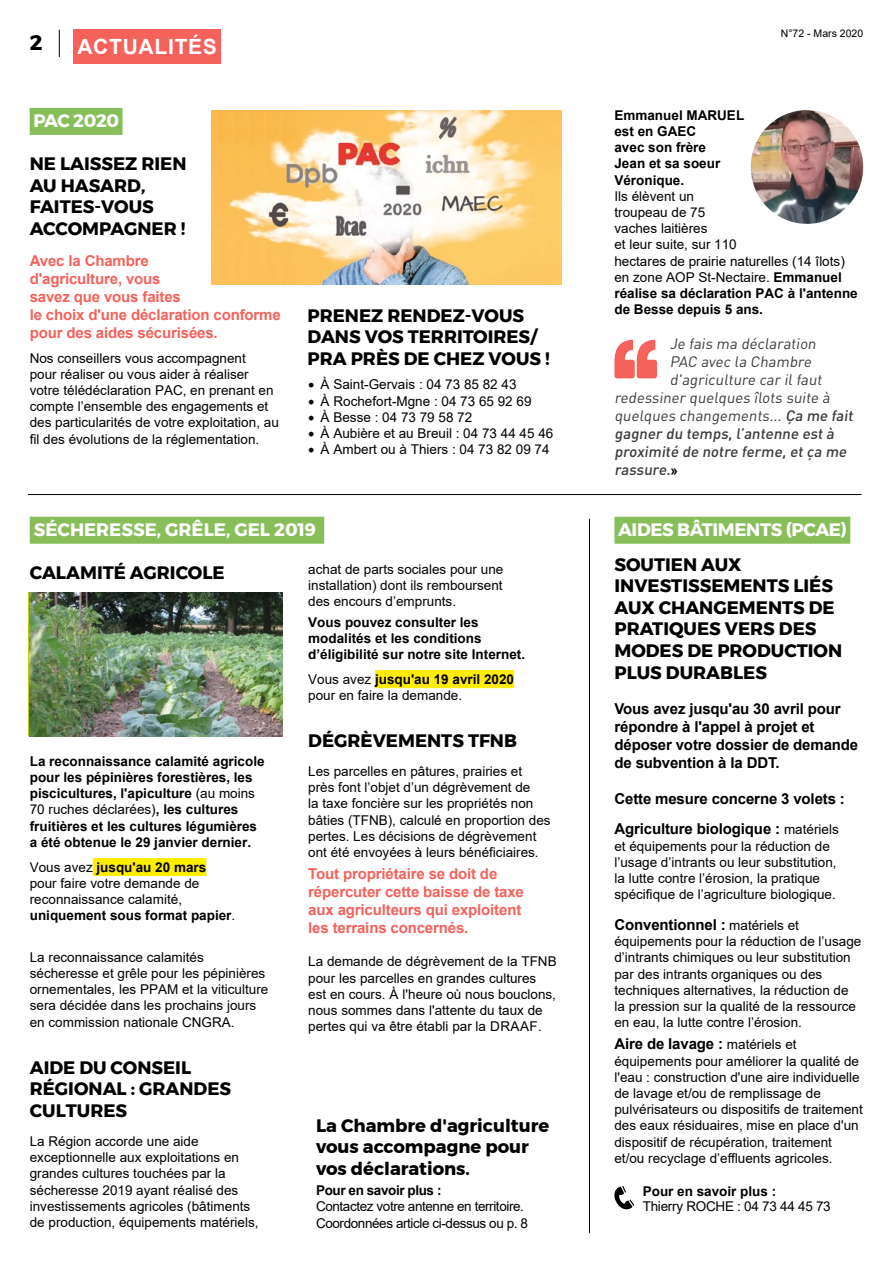
<style>
.page{position:relative;width:893px;height:1263px;background:#fff}
.page>*{position:absolute;margin:0;border:0;box-sizing:border-box;transform-origin:0 0}
.t1{font:700 21px "Arial";letter-spacing:.035em;color:#fff}
.t2{font:700 21px "Montserrat";color:#000}
.t3{font:700 18px/21.6px "Montserrat";color:#000}
.t4{font:700 18px "Montserrat";letter-spacing:-.02em;color:#fff}
.t5{font:700 18px "Montserrat";color:#fff}
.t6{font:700 15px/18px "Arial";letter-spacing:-.01em;color:#000}
.t7{font:700 15px/18px "Arial";letter-spacing:-.01em;color:#f5625c}
.t8{font:15px "DIN Pro";color:#3c3c3b}
.t9{font:500 15px "DIN Pro";color:#3c3c3b}
.t10{font:13.5px/16.2px "Arial";color:#000}
.t11{font:700 13.5px/16.2px "Arial";color:#000}
.t12{font:13.5px/16.2px "Arial";letter-spacing:-.03em;color:#000}
.t13{font:13.5px "Arial";letter-spacing:-.02em;color:#000}
.t14{font:700 13.5px "Arial";letter-spacing:-.03em;color:#000}
.t15{font:10.5px "Arial";color:#000}
.s1{font-family:"Minion Pro";font-size:18px}
.s2{font-weight:700}
.s3{font-weight:400}
.s4{font-weight:500}
.s5{font-family:"Arial";font-weight:700;font-size:13.5px;color:#000}
.s6{font-weight:400;font-size:13.5px}
</style>
<div class="page">
<svg style="left:59px;top:30px;width:1px;height:27px"></svg>
<div style="left:74px;top:30px;width:147px;height:34px;background:#f5625c"></div>
<div style="left:30px;top:108px;width:93px;height:27px;background:#87be59"></div>
<img style="left:211px;top:110px;width:350px;height:174px">
<svg style="left:614px;top:340px;width:43px;height:38px"></svg>
<div style="left:614px;top:517px;width:236px;height:27px;background:#87be59"></div>
<svg style="left:614px;top:1186px;width:20px;height:23px"></svg>
<hr style="left:28px;top:494px;width:833px;height:1px;background:#000">
<div style="left:30px;top:517px;width:294px;height:27px;background:#87be59"></div>
<div style="left:93px;top:858px;width:113px;height:18px;background:#ffed00"></div>
<div style="left:375px;top:670px;width:139px;height:18px;background:#ffed00"></div>
<hr style="left:589px;top:519px;width:1px;height:714px;background:#000">
<img style="left:751px;top:110px;width:112px;height:114px">
<img style="left:29px;top:592px;width:254px;height:144px">
<h1 class="t2" style="left:30px;top:26px;width:14px">2</h1>
<h1 class="t1" style="left:77px;top:32px;width:141px">ACTUALITÉS</h1>
<h2 class="t4" style="left:33px;top:107px;width:87px">PAC 2020</h2>
<h2 class="t3" style="left:30px;top:153px;width:158px">NE LAISSEZ RIEN<br>AU HASARD,<br>FAITES-VOUS<br>ACCOMPAGNER !</h2>
<p class="t7" style="left:30px;top:252px;width:253px">Avec la Chambre<br>d'agriculture, vous<br>savez que vous faites<br>le choix d'une déclaration conforme pour des aides sécurisées.</p>
<p class="t10" style="left:30px;top:350px;width:251px">Nos conseillers vous accompagnent<br>pour réaliser ou vous aider à réaliser votre télédéclaration PAC, en prenant en compte l’ensemble des engagements et des particularités de votre exploitation, au fil des évolutions de la réglementation.</p>
<h2 class="t3" style="left:308px;top:304px;width:244px">PRENEZ RENDEZ-VOUS<br>DANS VOS TERRITOIRES/<br>PRA PRÈS DE CHEZ VOUS !</h2>
<p class="t10" style="left:308px;top:376px;width:210px"><span class="s1">•</span> À Saint-Gervais : 04 73 85 82 43</p>
<p class="t10" style="left:308px;top:393px;width:225px"><span class="s1">•</span> À Rochefort-Mgne : 04 73 65 92 69</p>
<p class="t10" style="left:308px;top:409px;width:166px"><span class="s1">•</span> À Besse : 04 73 79 58 72</p>
<p class="t10" style="left:308px;top:425px;width:247px"><span class="s1">•</span> À Aubière et au Breuil : 04 73 44 45 46</p>
<p class="t10" style="left:308px;top:441px;width:243px"><span class="s1">•</span> À Ambert ou à Thiers : 04 73 82 09 74</p>
<h2 class="t5" style="left:34px;top:515px;width:284px">SÉCHERESSE, GRÊLE, GEL 2019</h2>
<h2 class="t3" style="left:30px;top:562px;width:196px">CALAMITÉ AGRICOLE</h2>
<p class="t10" style="left:308px;top:561px;width:197px;text-align:justify">achat de parts sociales pour une installation) dont ils remboursent des encours d’emprunts.</p>
<p class="t11" style="left:308px;top:614px;width:218px">Vous pouvez consulter les modalités et les conditions d’éligibilité sur notre site Internet.</p>
<p class="t10" style="left:308px;top:671px;width:207px">Vous avez <span class="s2">jusqu'au 19 avril 2020 </span>pour en faire la demande.</p>
<h2 class="t3" style="left:308px;top:730px;width:210px">DÉGRÈVEMENTS TFNB</h2>
<p class="t10" style="left:308px;top:763px;width:244px">Les parcelles en pâtures, prairies et près font l’objet d’un dégrèvement de<br>la taxe foncière sur les propriétés non bâties (TFNB), calculé en proportion des pertes. Les décisions de dégrèvement ont été envoyées à leurs bénéficiaires.</p>
<p class="t7" style="left:308px;top:865px;width:217px">Tout propriétaire se doit de répercuter cette baisse de taxe aux agriculteurs qui exploitent les terrains concernés.</p>
<p class="t10" style="left:308px;top:953px;width:250px">La demande de dégrèvement de la TFNB pour les parcelles en grandes cultures est en cours. À l'heure où nous bouclons, nous sommes dans l'attente du taux de pertes qui va être établi par la DRAAF.</p>
<p class="t11" style="left:30px;top:753px;width:236px">La reconnaissance calamité agricole pour les pépinières forestières, les piscicultures, l'apiculture <span class="s3">(au moins 70 ruches déclarées)</span>, les cultures fruitières et les cultures légumières a été obtenue le 29 janvier dernier.</p>
<p class="t10" style="left:30px;top:859px;width:207px">Vous avez <span class="s2">jusqu'au 20 mars </span>pour faire votre demande de reconnaissance calamité, <span class="s2">uniquement sous format papier</span>.</p>
<p class="t10" style="left:30px;top:949px;width:240px">La reconnaissance calamités sécheresse et grêle pour les pépinières ornementales, les PPAM et la viticulture sera décidée dans les prochains jours en commission nationale CNGRA.</p>
<h2 class="t3" style="left:30px;top:1057px;width:203px">AIDE DU CONSEIL<br>RÉGIONAL : GRANDES<br>CULTURES</h2>
<p class="t10" style="left:30px;top:1133px;width:230px">La Région accorde une aide exceptionnelle aux exploitations en grandes cultures touchées par la sécheresse 2019 ayant réalisé des investissements agricoles (bâtiments de production, équipements matériels,</p>
<h2 class="t3" style="left:316px;top:1114px;width:235px">La Chambre d'agriculture vous accompagne pour vos déclarations.</h2>
<p class="t14" style="left:316px;top:1181px;width:127px">Pour en savoir plus :</p>
<p class="t12" style="left:316px;top:1198px;width:214px">Contactez votre antenne en territoire.<br>Coordonnées article ci-dessus ou p. 8</p>
<p class="t15" style="left:781px;top:26px;width:84px">N°72 - Mars 2020</p>
<p class="t11" style="left:614px;top:107px;width:131px">Emmanuel MARUEL est en GAEC<br>avec son frère<br>Jean et sa soeur<br>Véronique.</p>
<p class="t10" style="left:614px;top:188px;width:245px">Ils élèvent un<br>troupeau de 75<br>vaches laitières<br>et leur suite, sur 110<br>hectares de prairie naturelles (14 îlots) en zone AOP St-Nectaire. <span class="s2">Emmanuel réalise sa déclaration PAC à l'antenne de Besse depuis 5 ans.</span></p>
<p class="t8" style="left:670px;top:334px;width:151px">Je fais ma déclaration</p>
<p class="t8" style="left:670px;top:352px;width:146px">PAC avec la Chambre</p>
<p class="t8" style="left:670px;top:370px;width:156px">d'agriculture car il faut</p>
<p class="t8" style="left:614px;top:388px;width:220px">redessiner quelques îlots suite à</p>
<p class="t8" style="left:614px;top:406px;width:243px">quelques changements... <span class="s4">Ça me fait</span></p>
<p class="t9" style="left:614px;top:424px;width:224px">gagner du temps, l’antenne est à</p>
<p class="t9" style="left:614px;top:442px;width:236px">proximité de notre ferme, et ça me</p>
<p class="t9" style="left:614px;top:460px;width:65px">rassure.<span class="s5">»</span></p>
<h2 class="t4" style="left:618px;top:515px;width:230px">AIDES BÂTIMENTS (PCAE)</h2>
<h2 class="t3" style="left:614px;top:553px;width:229px">SOUTIEN AUX<br>INVESTISSEMENTS LIÉS<br>AUX CHANGEMENTS DE<br>PRATIQUES VERS DES<br>MODES DE PRODUCTION<br>PLUS DURABLES</h2>
<p class="t6" style="left:614px;top:699px;width:245px">Vous avez jusqu'au 30 avril pour répondre à l'appel à projet et déposer votre dossier de demande de subvention à la DDT.</p>
<p class="t6" style="left:614px;top:783px;width:232px;line-height:30.8px">Cette mesure concerne 3 volets :<br>Agriculture biologique : <span class="s6">matériels</span></p>
<p class="t10" style="left:614px;top:838px;width:224px">et équipements pour la réduction de l’usage d’intrants ou leur substitution, la lutte contre l’érosion, la pratique spécifique de l’agriculture biologique.</p>
<p class="t6" style="left:614px;top:916px;width:186px">Conventionnel : <span class="s6">matériels et</span></p>
<p class="t10" style="left:614px;top:933px;width:248px">équipements pour la réduction de l’usage d’intrants chimiques ou leur substitution par des intrants organiques ou des techniques alternatives, la réduction de la pression sur la qualité de la ressource en eau, la lutte contre l’érosion.</p>
<p class="t6" style="left:614px;top:1035px;width:184px">Aire de lavage : <span class="s6">matériels et</span></p>
<p class="t10" style="left:614px;top:1053px;width:250px">équipements pour améliorer la qualité de l'eau : construction d'une aire individuelle de lavage et/ou de remplissage de pulvérisateurs ou dispositifs de traitement des eaux résiduaires, mise en place d'un dispositif de récupération, traitement et/ou recyclage d’effluents agricoles.</p>
<p class="t11" style="left:643px;top:1183px;width:135px">Pour en savoir plus :</p>
<p class="t13" style="left:643px;top:1197px;width:190px">Thierry ROCHE : 04 73 44 45 73</p>
</div>
